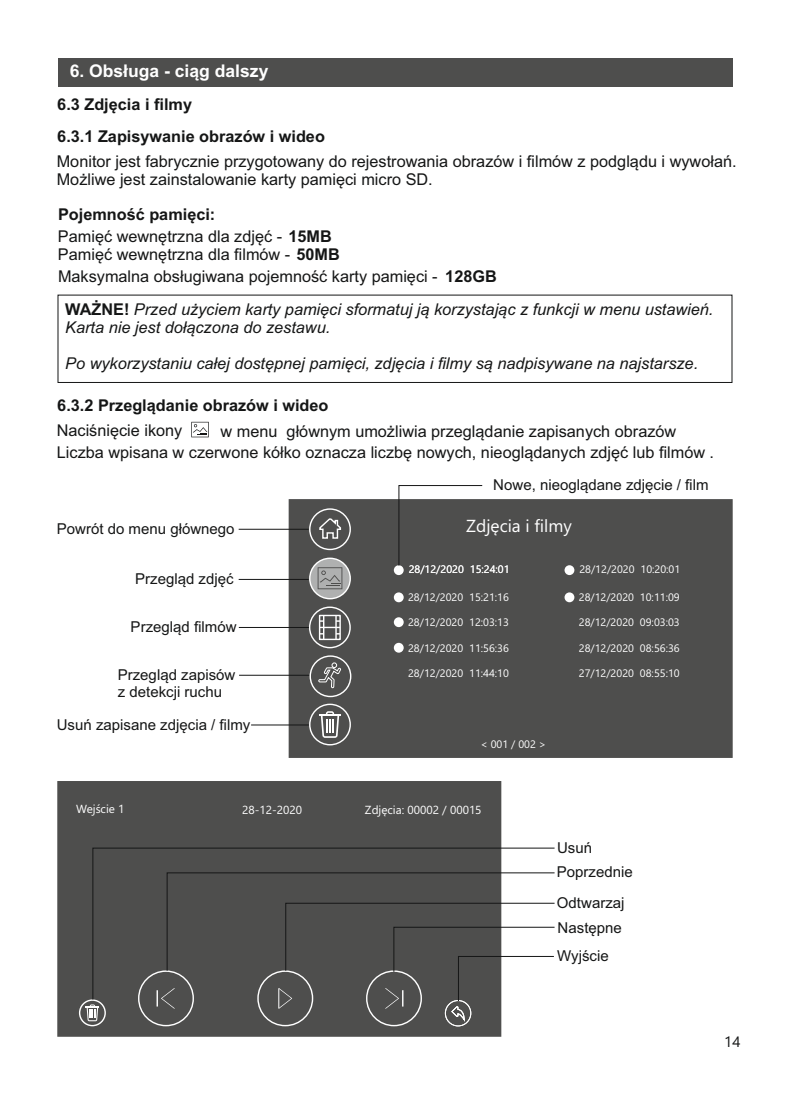
<style>
.page{position:relative;width:790px;height:1094px;background:#fff}
.page>*{position:absolute;margin:0;border:0;box-sizing:border-box;transform-origin:0 0}
.t1{font:700 17.5px "Arial";color:#fff}
.t2{font:17.5px "Segoe UI";color:#fff}
.t3{font:16.25px/21px "Arial";color:#151616}
.t4{font:italic 16.25px/18.2px "Arial";color:#151616}
.t5{font:700 16.25px/31.5px "Arial";color:#151616}
.t6{font:15px/16.8px "Arial";color:#151616}
.t7{font:15px "Segoe UI";color:#151616}
.t8{font:11.75px "Segoe UI";color:#fff}
.t9{font:10.75px "Segoe UI";color:#fff}
.s1{font-weight:700}
.s2{font-weight:700;font-style:normal}
</style>
<div class="page">
<div style="left:58px;top:58px;width:673px;height:28px;background:#4e4e4d"></div>
<svg style="left:191px;top:422px;width:18px;height:15px"></svg>
<div style="left:288px;top:499px;width:445px;height:259px;background:#4e4e4d"></div>
<div style="left:57px;top:781px;width:444px;height:256px;background:#4e4e4d"></div>
<svg style="left:309px;top:558px;width:42px;height:41px"></svg>
<div style="left:309px;top:508px;width:42px;height:42px;border:1px solid #fff;border-radius:20px"></div>
<svg style="left:318px;top:518px;width:23px;height:21px"></svg>
<svg style="left:317px;top:567px;width:25px;height:22px"></svg>
<div style="left:309px;top:606px;width:41px;height:42px;border:1px solid #fff;border-radius:20px"></div>
<svg style="left:319px;top:615px;width:21px;height:24px"></svg>
<div style="left:309px;top:655px;width:42px;height:42px;border:1px solid #fff;border-radius:20px"></div>
<svg style="left:318px;top:656px;width:22px;height:82px;background:#777"></svg>
<div style="left:309px;top:704px;width:42px;height:41px;border:1px solid #fff;border-radius:20px"></div>
<div style="left:393px;top:565px;width:10px;height:10px;background:#fff;border-radius:50%"></div>
<div style="left:393px;top:592px;width:10px;height:10px;background:#fff;border-radius:50%"></div>
<div style="left:393px;top:617px;width:10px;height:10px;background:#fff;border-radius:50%"></div>
<div style="left:393px;top:643px;width:10px;height:10px;background:#fff;border-radius:50%"></div>
<div style="left:564px;top:565px;width:10px;height:10px;background:#fff;border-radius:50%"></div>
<div style="left:564px;top:592px;width:10px;height:10px;background:#fff;border-radius:50%"></div>
<hr style="left:238px;top:529px;width:70px;height:1px;background:#151616">
<hr style="left:238px;top:579px;width:70px;height:1px;background:#151616">
<hr style="left:239px;top:627px;width:70px;height:1px;background:#151616">
<hr style="left:239px;top:675px;width:70px;height:1px;background:#151616">
<hr style="left:251px;top:724px;width:58px;height:1px;background:#151616">
<svg style="left:398px;top:485px;width:84px;height:81px"></svg>
<svg style="left:85px;top:1004px;width:14px;height:17px"></svg>
<div style="left:79px;top:999px;width:27px;height:27px;border:1px solid #fff;border-radius:13px"></div>
<svg style="left:156px;top:1000px;width:19px;height:9px"></svg>
<div style="left:445px;top:1000px;width:26px;height:26px;border:1px solid #fff;border-radius:50%"></div>
<div style="left:58px;top:295px;width:674px;height:88px;border:1px solid #151616"></div>
<svg style="left:92px;top:847px;width:462px;height:153px;background:#585857"></svg>
<svg style="left:278px;top:903px;width:276px;height:120px"></svg>
<p class="t1" style="left:70px;top:64px;width:200px">6. Obsługa - ciąg dalszy</p>
<p class="t5" style="left:57px;top:91px;width:269px">6.3 Zdjęcia i filmy<br>6.3.1 Zapisywanie obrazów i wideo</p>
<p class="t3" style="left:57px;top:154px;width:681px;line-height:18.2px">Monitor jest fabrycznie przygotowany do rejestrowania obrazów i filmów z podglądu i wywołań.<br>Możliwe jest zainstalowanie karty pamięci micro SD.</p>
<p class="t5" style="left:58px;top:200px;width:159px">Pojemność pamięci:</p>
<p class="t3" style="left:58px;top:245px;width:283px">Pamięć wewnętrzna dla filmów - <span class="s1">50MB</span></p>
<p class="t3" style="left:58px;top:227px;width:275px">Pamięć wewnętrzna dla zdjęć - <span class="s1">15MB</span></p>
<p class="t3" style="left:58px;top:267px;width:440px">Maksymalna obsługiwana pojemność karty pamięci - <span class="s1">128GB</span></p>
<p class="t4" style="left:65px;top:301px;width:649px"><span class="s2">WAŻNE!</span> Przed użyciem karty pamięci sformatuj ją korzystając z funkcji w menu ustawień.<br>Karta nie jest dołączona do zestawu.</p>
<p class="t4" style="left:65px;top:356px;width:634px">Po wykorzystaniu całej dostępnej pamięci, zdjęcia i filmy są nadpisywane na najstarsze.</p>
<p class="t5" style="left:57px;top:391px;width:272px">6.3.2 Przeglądanie obrazów i wideo</p>
<p class="t3" style="left:57px;top:421px;width:127px">Naciśnięcie ikony</p>
<p class="t3" style="left:57px;top:422px;width:658px;text-indent:164px">w menu głównym umożliwia przeglądanie zapisanych obrazów<br>Liczba wpisana w czerwone kółko oznacza liczbę nowych, nieoglądanych zdjęć lub filmów .</p>
<p class="t6" style="left:57px;top:522px;width:179px">Powrót do menu głównego</p>
<p class="t6" style="left:135px;top:572px;width:100px">Przegląd zdjęć</p>
<p class="t6" style="left:131px;top:620px;width:107px">Przegląd filmów</p>
<p class="t6" style="left:118px;top:668px;width:119px">Przegląd zapisów z detekcji ruchu</p>
<p class="t6" style="left:57px;top:717px;width:195px">Usuń zapisane zdjęcia / filmy</p>
<p class="t8" style="left:76px;top:804px;width:50px">Wejście 1</p>
<p class="t8" style="left:242px;top:805px;width:61px">28-12-2020</p>
<p class="t6" style="left:493px;top:478px;width:217px">Nowe, nieoglądane zdjęcie / film</p>
<p class="t2" style="left:466px;top:519px;width:107px">Zdjęcia i filmy</p>
<p class="t9" style="left:408px;top:566px;width:102px">28/12/2020 15:24:01</p>
<p class="t9" style="left:408px;top:593px;width:102px">28/12/2020 15:21:16</p>
<p class="t9" style="left:408px;top:618px;width:102px">28/12/2020 12:03:13</p>
<p class="t9" style="left:408px;top:644px;width:102px">28/12/2020 11:56:36</p>
<p class="t9" style="left:408px;top:669px;width:102px">28/12/2020 11:44:10</p>
<p class="t9" style="left:579px;top:566px;width:102px">28/12/2020 10:20:01</p>
<p class="t9" style="left:578px;top:593px;width:102px">28/12/2020 10:11:09</p>
<p class="t9" style="left:578px;top:618px;width:102px">28/12/2020 09:03:03</p>
<p class="t9" style="left:578px;top:644px;width:102px">28/12/2020 08:56:36</p>
<p class="t9" style="left:578px;top:669px;width:102px">27/12/2020 08:55:10</p>
<p class="t9" style="left:480px;top:740px;width:67px">&lt; 001 / 002 &gt;</p>
<p class="t8" style="left:365px;top:805px;width:118px">Zdjęcia: 00002 / 00015</p>
<p class="t6" style="left:556px;top:841px;width:37px">Usuń</p>
<p class="t6" style="left:556px;top:857px;width:77px;line-height:31.2px">Poprzednie<br>Odtwarzaj</p>
<p class="t6" style="left:557px;top:921px;width:66px">Następne</p>
<p class="t6" style="left:557px;top:949px;width:53px">Wyjście</p>
<p class="t7" style="left:723px;top:1036px;width:18px">14</p>
</div>
